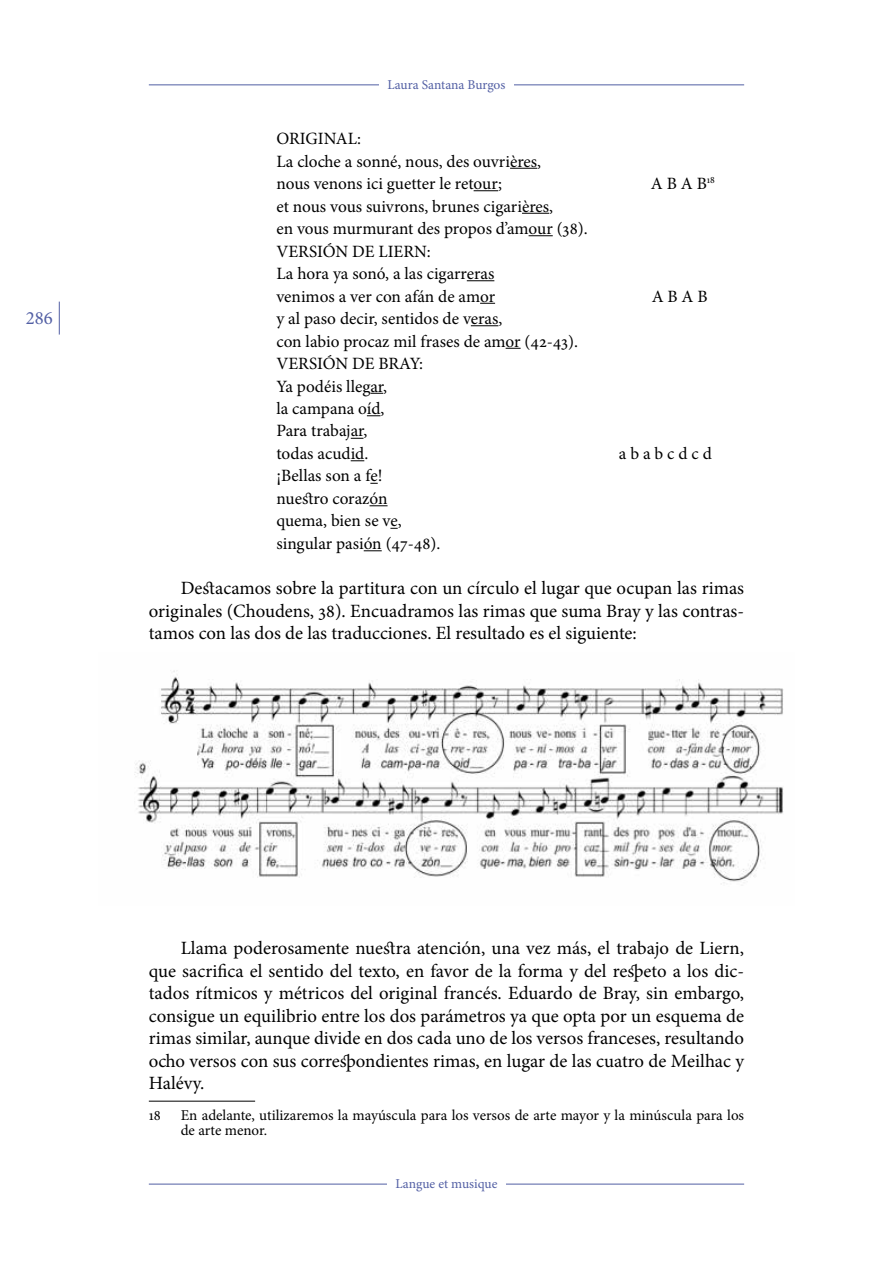
<style>
.page{position:relative;width:893px;height:1263px;background:#fff}
.page>*{position:absolute;margin:0;border:0;box-sizing:border-box;transform-origin:0 0}
.t1{font:18.75px/22.5px "Minion Pro";color:#000;text-align:justify}
.t2{font:18.75px "Minion Pro";color:#525fa4}
.t3{font:17.25px/22.5px "Minion Pro";color:#000}
.t4{font:15px/15px "Minion Pro";color:#000}
.t5{font:13.5px "Minion Pro";color:#525fa4}
</style>
<div class="page">
<hr style="left:149px;top:85px;width:595px;height:1px;background:#525fa4">
<div style="left:379px;top:70px;width:135px;height:31px;background:#fff"></div>
<hr style="left:149px;top:1184px;width:595px;height:1px;background:#525fa4">
<div style="left:387px;top:1169px;width:119px;height:31px;background:#fff"></div>
<hr style="left:59px;top:302px;width:1px;height:33px;background:#525fa4">
<svg style="left:510px;top:168px;width:27px;height:1px"></svg>
<svg style="left:474px;top:190px;width:24px;height:1px"></svg>
<svg style="left:522px;top:213px;width:27px;height:1px"></svg>
<svg style="left:529px;top:235px;width:24px;height:1px"></svg>
<svg style="left:467px;top:280px;width:27px;height:1px"></svg>
<svg style="left:480px;top:303px;width:15px;height:1px"></svg>
<svg style="left:471px;top:325px;width:27px;height:1px"></svg>
<svg style="left:506px;top:348px;width:15px;height:1px"></svg>
<svg style="left:370px;top:393px;width:13px;height:1px"></svg>
<svg style="left:367px;top:415px;width:13px;height:1px"></svg>
<svg style="left:351px;top:438px;width:12px;height:1px"></svg>
<svg style="left:351px;top:460px;width:13px;height:1px"></svg>
<svg style="left:370px;top:505px;width:18px;height:1px"></svg>
<svg style="left:364px;top:550px;width:18px;height:1px"></svg>
<img style="left:134px;top:670px;width:650px;height:214px">
<hr style="left:149px;top:1101px;width:106px;height:1px;background:#000">
<p class="t2" style="left:26px;top:305px;width:28px">286</p>
<p class="t5" style="left:387px;top:75px;width:119px">Laura Santana Burgos</p>
<p class="t3" style="left:276px;top:127px;width:266px">ORIGINAL:<br>La cloche a sonné, nous, des ouvrières, nous venons ici guetter le retour;</p>
<p class="t3" style="left:276px;top:195px;width:313px">et nous vous suivrons, brunes cigarières,<br>en vous murmurant des propos d’amour (38).<br>VERSIÓN DE LIERN:<br>La hora ya sonó, a las cigarreras<br>venimos a ver con afán de amor</p>
<p class="t3" style="left:276px;top:307px;width:303px">y al paso decir, sentidos de veras,<br>con labio procaz mil frases de amor (42-43).<br>VERSIÓN DE BRAY:<br>Ya podéis llegar,<br>la campana oíd,<br>Para trabajar,<br>todas acudid.</p>
<p class="t3" style="left:651px;top:172px;width:65px">A B A B<sup>18</sup></p>
<p class="t3" style="left:652px;top:285px;width:57px">A B A B</p>
<p class="t3" style="left:619px;top:442px;width:94px">a b a b c d c d</p>
<p class="t3" style="left:276px;top:465px;width:165px">¡Bellas son a fe!<br>nuestro corazón quema, bien se ve, singular pasión (47-48).</p>
<p class="t1" style="left:149px;top:577px;width:597px;text-indent:32px">Destacamos sobre la partitura con un círculo el lugar que ocupan las rimas originales (Choudens, 38). Encuadramos las rimas que suma Bray y las contras&shy;tamos con las dos de las traducciones. El resultado es el siguiente:</p>
<p class="t1" style="left:149px;top:937px;width:597px;text-indent:32px">Llama poderosamente nuestra atención, una vez más, el trabajo de Liern, que sacrifica el sentido del texto, en favor de la forma y del respeto a los dic&shy;tados rítmicos y métricos del original francés. Eduardo de Bray, sin embargo, consigue un equilibrio entre los dos parámetros ya que opta por un esquema de rimas similar, aunque divide en dos cada uno de los versos franceses, resultando ocho versos con sus correspondientes rimas, en lugar de las cuatro de Meilhac y Halévy.</p>
<p class="t4" style="left:149px;top:1108px;width:14px">18</p>
<p class="t4" style="left:181px;top:1108px;width:565px">En adelante, utilizaremos la mayúscula para los versos de arte mayor y la minúscula para los de arte menor.</p>
<p class="t5" style="left:395px;top:1174px;width:103px">Langue et musique</p>
</div>
